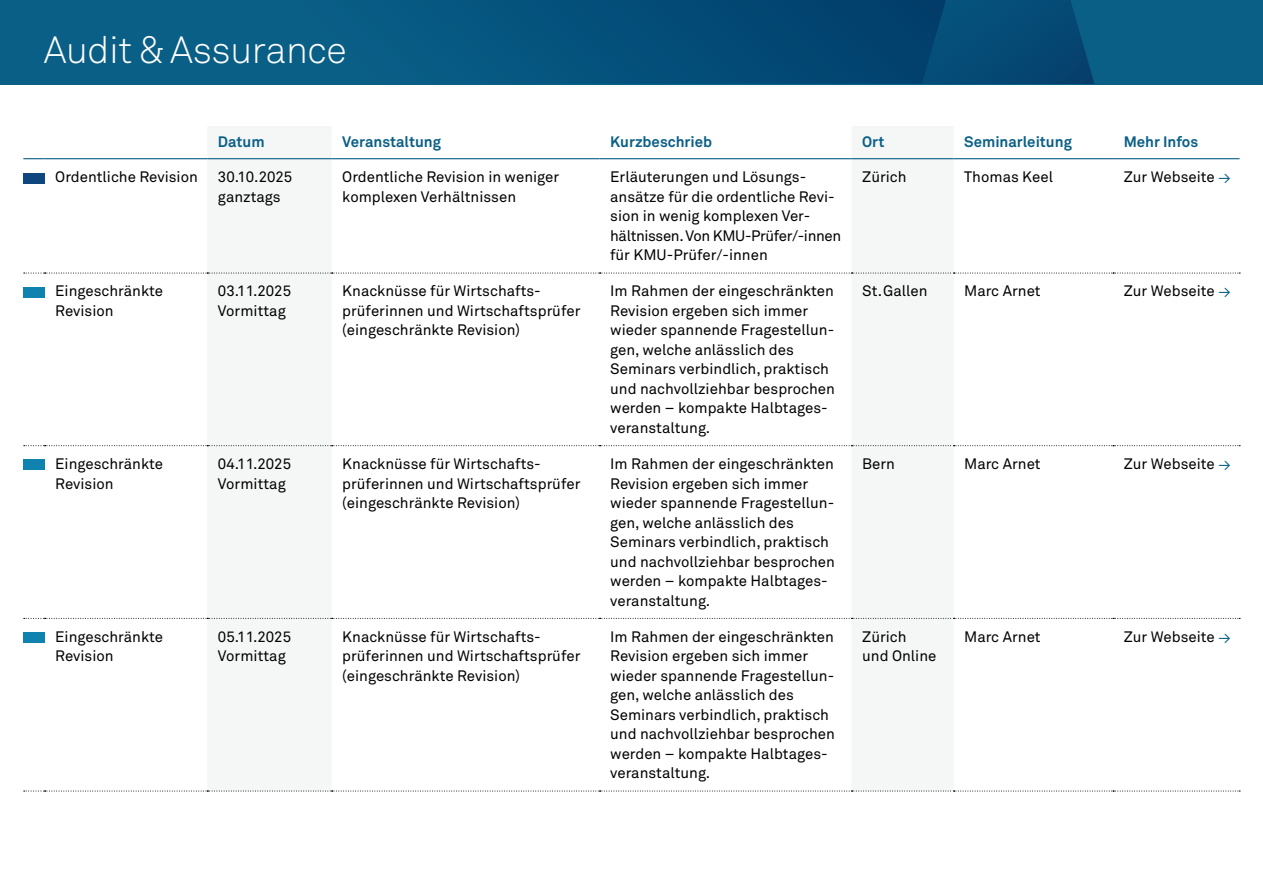
<style>
.page{position:relative;width:1263px;height:893px;background:#fff}
.page>*{position:absolute;margin:0;border:0;box-sizing:border-box;transform-origin:0 0}
.t1{font:37.5px "Akkurat Light Pro";letter-spacing:-.01em;color:#fff}
.t2{font:15px/19.5px "Akkurat Pro";color:#000}
.t3{font:700 15px "Akkurat Pro";color:#0a5f87}
.s1{color:#0a5f87}
</style>
<div class="page">
<div style="left:0;top:0;width:1263px;height:84px;background:#0a5f87"></div>
<svg style="left:483px;top:0;width:611px;height:84px"></svg>
<svg style="left:207px;top:159px;width:747px;height:632px"></svg>
<svg style="left:23px;top:158px;width:22px;height:1px"></svg>
<hr style="left:45px;top:158px;width:162px;height:1px;background:#0a5f87">
<hr style="left:207px;top:158px;width:125px;height:1px;background:#0a5f87">
<hr style="left:600px;top:158px;width:251px;height:1px;background:#0a5f87">
<hr style="left:851px;top:158px;width:103px;height:1px;background:#0a5f87">
<hr style="left:954px;top:158px;width:159px;height:1px;background:#0a5f87">
<hr style="left:1113px;top:158px;width:126px;height:1px;background:#0a5f87">
<svg style="left:24px;top:273px;width:1216px;height:1px"></svg>
<svg style="left:24px;top:445px;width:1216px;height:1px"></svg>
<svg style="left:24px;top:618px;width:1216px;height:1px"></svg>
<svg style="left:24px;top:791px;width:1216px;height:1px"></svg>
<hr style="left:332px;top:158px;width:268px;height:1px;background:#0a5f87">
<div style="left:23px;top:173px;width:22px;height:10px;background:#0f467d"></div>
<div style="left:23px;top:287px;width:22px;height:10px;background:#0f82af"></div>
<div style="left:23px;top:459px;width:22px;height:11px;background:#0f82af"></div>
<div style="left:23px;top:632px;width:22px;height:11px;background:#0f82af"></div>
<h1 class="t1" style="left:44px;top:28px;width:304px">Audit &amp; Assurance</h1>
<p class="t3" style="left:218px;top:132px;width:48px">Datum</p>
<p class="t3" style="left:342px;top:132px;width:100px">Veranstaltung</p>
<p class="t3" style="left:610px;top:132px;width:103px">Kurzbeschrieb</p>
<p class="t3" style="left:862px;top:132px;width:24px">Ort</p>
<p class="t3" style="left:964px;top:132px;width:109px">Seminarleitung</p>
<p class="t3" style="left:1124px;top:132px;width:76px">Mehr Infos</p>
<p class="t2" style="left:55px;top:168px;width:144px">Ordentliche Revision</p>
<p class="t2" style="left:218px;top:168px;width:76px">30.10.2025 ganztags</p>
<p class="t2" style="left:342px;top:168px;width:218px">Ordentliche Revision in weniger komplexen Verhältnissen</p>
<p class="t2" style="left:610px;top:168px;width:232px">Erläuterungen und Lösungs&shy;ansätze für die ordentliche Revi&shy;sion in wenig komplexen Ver&shy;hältnissen. Von KMU-Prüfer/-innen für KMU-Prüfer/-innen</p>
<p class="t2" style="left:862px;top:168px;width:46px">Zürich</p>
<p class="t2" style="left:964px;top:168px;width:90px">Thomas Keel</p>
<p class="t2" style="left:1124px;top:168px;width:109px">Zur Webseite <span class="s1">→</span></p>
<p class="t2" style="left:55px;top:282px;width:109px">Eingeschränkte<br>Revision</p>
<p class="t2" style="left:218px;top:282px;width:75px">03.11.2025<br>Vormittag</p>
<p class="t2" style="left:342px;top:282px;width:240px">Knacknüsse für Wirtschafts&shy;prüferinnen und Wirtschaftsprüfer (eingeschränkte Revision)</p>
<p class="t2" style="left:610px;top:282px;width:226px">Im Rahmen der eingeschränkten<br>Revision ergeben sich immer wieder spannende Fragestellun&shy;gen, welche anlässlich des<br>Seminars verbindlich, praktisch und nachvollziehbar besprochen werden – kompakte Halbtages&shy;veranstaltung.</p>
<p class="t2" style="left:862px;top:282px;width:67px">St.Gallen</p>
<p class="t2" style="left:964px;top:282px;width:78px">Marc Arnet</p>
<p class="t2" style="left:1124px;top:282px;width:109px">Zur Webseite <span class="s1">→</span></p>
<p class="t2" style="left:55px;top:455px;width:109px">Eingeschränkte<br>Revision</p>
<p class="t2" style="left:218px;top:455px;width:75px">04.11.2025<br>Vormittag</p>
<p class="t2" style="left:342px;top:455px;width:240px">Knacknüsse für Wirtschafts&shy;prüferinnen und Wirtschaftsprüfer (eingeschränkte Revision)</p>
<p class="t2" style="left:610px;top:455px;width:226px">Im Rahmen der eingeschränkten<br>Revision ergeben sich immer wieder spannende Fragestellun&shy;gen, welche anlässlich des<br>Seminars verbindlich, praktisch und nachvollziehbar besprochen werden – kompakte Halbtages&shy;veranstaltung.</p>
<p class="t2" style="left:862px;top:455px;width:34px">Bern</p>
<p class="t2" style="left:964px;top:455px;width:78px">Marc Arnet</p>
<p class="t2" style="left:1124px;top:455px;width:109px">Zur Webseite <span class="s1">→</span></p>
<p class="t2" style="left:55px;top:627px;width:109px">Eingeschränkte<br>Revision</p>
<p class="t2" style="left:218px;top:627px;width:75px">05.11.2025<br>Vormittag</p>
<p class="t2" style="left:342px;top:627px;width:240px">Knacknüsse für Wirtschafts&shy;prüferinnen und Wirtschaftsprüfer (eingeschränkte Revision)</p>
<p class="t2" style="left:610px;top:627px;width:226px">Im Rahmen der eingeschränkten<br>Revision ergeben sich immer wieder spannende Fragestellun&shy;gen, welche anlässlich des<br>Seminars verbindlich, praktisch und nachvollziehbar besprochen werden – kompakte Halbtages&shy;veranstaltung.</p>
<p class="t2" style="left:862px;top:627px;width:76px">Zürich und Online</p>
<p class="t2" style="left:964px;top:627px;width:78px">Marc Arnet</p>
<p class="t2" style="left:1124px;top:627px;width:109px">Zur Webseite <span class="s1">→</span></p>
</div>
